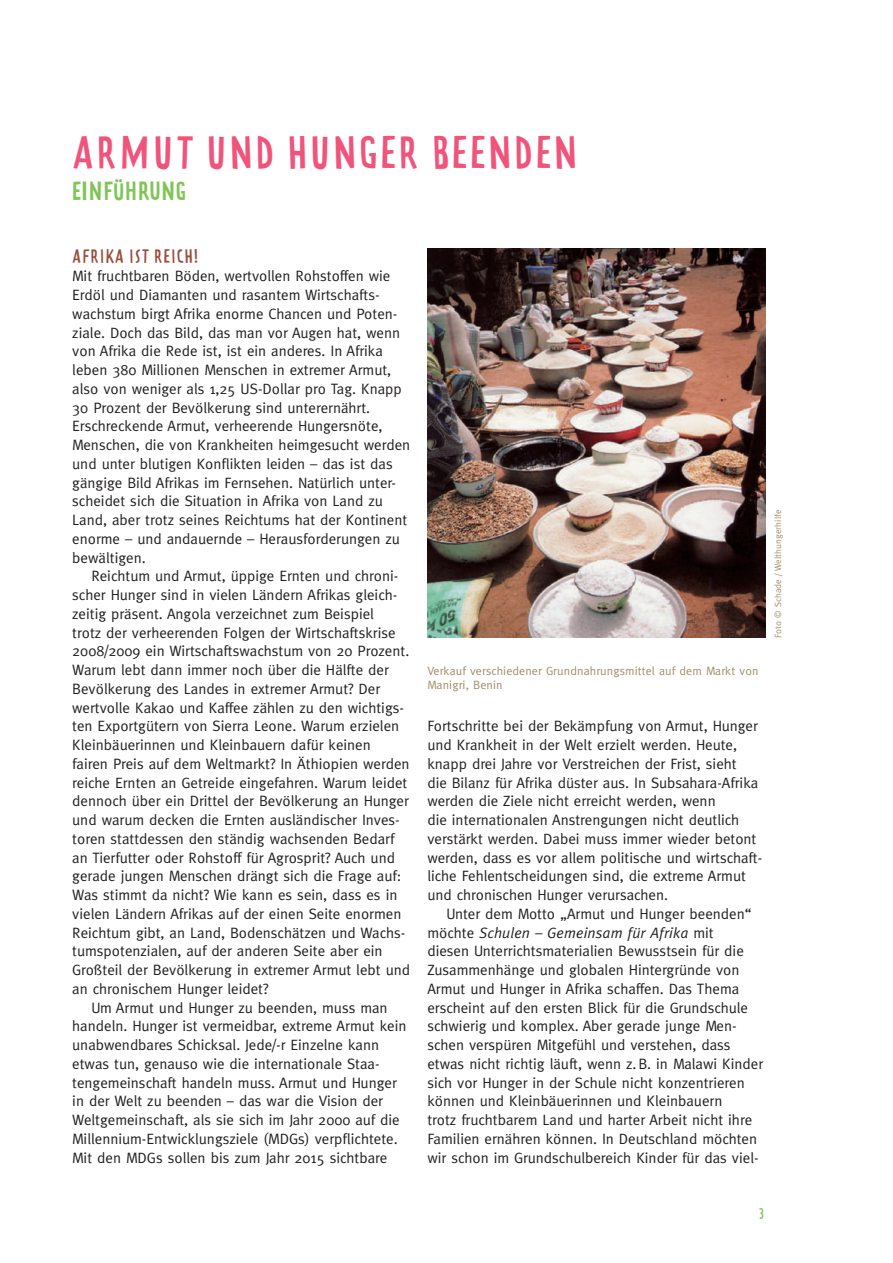
<style>
.page{position:relative;width:893px;height:1263px;background:#fff}
.page>*{position:absolute;margin:0;border:0;box-sizing:border-box;transform-origin:0 0}
.t1{font:45px "Prater Block Two Fill";letter-spacing:-.05em;color:#f0547b}
.t2{font:23.25px "Prater Sans One";letter-spacing:.05em;color:#81c559}
.t3{font:18.75px "Prater Block Two Fill";letter-spacing:-.05em;color:#984f3f}
.t4{font:15px/18.8px "Meta";color:#231f20}
.t5{font:15px "Prater Block Two Fill";color:#81c559}
.t6{font:12px/13.5px "Meta";letter-spacing:.01em;color:#a38d69}
.t7{font:9px "Meta";letter-spacing:.01em;color:#a38d69}
.s1{font-style:italic}
</style>
<div class="page">
<img style="left:427px;top:248px;width:338px;height:390px">
<h1 class="t1" style="left:72px;top:125px;width:511px">ARMUT UND HUNGER BEENDEN</h1>
<h2 class="t2" style="left:72px;top:177px;width:115px">EINFÜHRUNG</h2>
<p class="t3" style="left:72px;top:244px;width:129px">AFRIKA IST REICH!</p>
<p class="t4" style="left:72px;top:266px;width:340px">Mit fruchtbaren Böden, wertvollen Rohstoffen wie Erdöl und Diamanten und rasantem Wirtschafts&shy;wachstum birgt Afrika enorme Chancen und Poten&shy;ziale. Doch das Bild, das man vor Augen hat, wenn von Afrika die Rede ist, ist ein anderes. In Afrika leben 380 Millionen Menschen in extremer Armut, also von weniger als 1,25 US-Dollar pro Tag. Knapp 30 Prozent der Bevölkerung sind unterernährt.<br>Erschreckende Armut, verheerende Hungersnöte, Menschen, die von Krankheiten heimgesucht werden und unter blutigen Konflikten leiden – das ist das gängige Bild Afrikas im Fernsehen. Natürlich unter&shy;scheidet sich die Situation in Afrika von Land zu Land, aber trotz seines Reichtums hat der Kontinent enorme – und andauernde – Herausforderungen zu bewältigen.</p>
<p class="t4" style="left:72px;top:566px;width:339px;text-indent:19px">Reichtum und Armut, üppige Ernten und chroni&shy;scher Hunger sind in vielen Ländern Afrikas gleich&shy;zeitig präsent. Angola verzeichnet zum Beispiel<br>trotz der verheerenden Folgen der Wirtschaftskrise 2008/2009 ein Wirtschaftswachstum von 20 Prozent.<br>Warum lebt dann immer noch über die Hälfte der Bevölkerung des Landes in extremer Armut? Der wertvolle Kakao und Kaffee zählen zu den wichtigs&shy;ten Exportgütern von Sierra Leone. Warum erzielen Kleinbäuerinnen und Kleinbauern dafür keinen fairen Preis auf dem Weltmarkt? In Äthiopien werden reiche Ernten an Getreide eingefahren. Warum leidet dennoch über ein Drittel der Bevölkerung an Hunger und warum decken die Ernten ausländischer Inves&shy;toren stattdessen den ständig wachsenden Bedarf an Tierfutter oder Rohstoff für Agrosprit? Auch und gerade jungen Menschen drängt sich die Frage auf:<br>Was stimmt da nicht? Wie kann es sein, dass es in vielen Ländern Afrikas auf der einen Seite enormen Reichtum gibt, an Land, Bodenschätzen und Wachs&shy;tumspotenzialen, auf der anderen Seite aber ein Großteil der Bevölkerung in extremer Armut lebt und an chronischem Hunger leidet?</p>
<p class="t4" style="left:72px;top:998px;width:336px;text-indent:19px">Um Armut und Hunger zu beenden, muss man handeln. Hunger ist vermeidbar, extreme Armut kein unabwendbares Schicksal. Jede/-r Einzelne kann etwas tun, genauso wie die internationale Staa&shy;tengemeinschaft handeln muss. Armut und Hunger in der Welt zu beenden – das war die Vision der Weltgemeinschaft, als sie sich im Jahr 2000 auf die Millennium-Entwicklungsziele (MDGs) verpflichtete.<br>Mit den MDGs sollen bis zum Jahr 2015 sichtbare</p>
<p class="t6" style="left:427px;top:664px;width:333px">Verkauf verschiedener Grundnahrungsmittel auf dem Markt von<br>Manigri, Benin</p>
<p class="t7" style="left:773px;top:638px;width:130px;rotate:-90deg">Foto © Schade / Welthungerhilfe</p>
<p class="t4" style="left:427px;top:716px;width:336px">Fortschritte bei der Bekämpfung von Armut, Hunger und Krankheit in der Welt erzielt werden. Heute, knapp drei Jahre vor Verstreichen der Frist, sieht<br>die Bilanz für Afrika düster aus. In Subsahara-Afrika werden die Ziele nicht erreicht werden, wenn<br>die internationalen Anstrengungen nicht deutlich verstärkt werden. Dabei muss immer wieder betont werden, dass es vor allem politische und wirtschaft&shy;liche Fehlentscheidungen sind, die extreme Armut und chronischen Hunger verursachen.</p>
<p class="t4" style="left:427px;top:904px;width:337px;text-indent:19px">Unter dem Motto „Armut und Hunger beenden“ möchte <span class="s1">Schulen – Gemeinsam für Afrika</span> mit<br>diesen Unterrichtsmaterialien Bewusstsein für die Zusammenhänge und globalen Hintergründe von Armut und Hunger in Afrika schaffen. Das Thema erscheint auf den ersten Blick für die Grundschule schwierig und komplex. Aber gerade junge Men&shy;schen verspüren Mitgefühl und verstehen, dass etwas nicht richtig läuft, wenn z.B. in Malawi Kinder sich vor Hunger in der Schule nicht konzentrieren können und Kleinbäuerinnen und Kleinbauern<br>trotz fruchtbarem Land und harter Arbeit nicht ihre Familien ernähren können. In Deutschland möchten wir schon im Grundschulbereich Kinder für das viel-</p>
<p class="t5" style="left:759px;top:1204px;width:8px">3</p>
</div>
